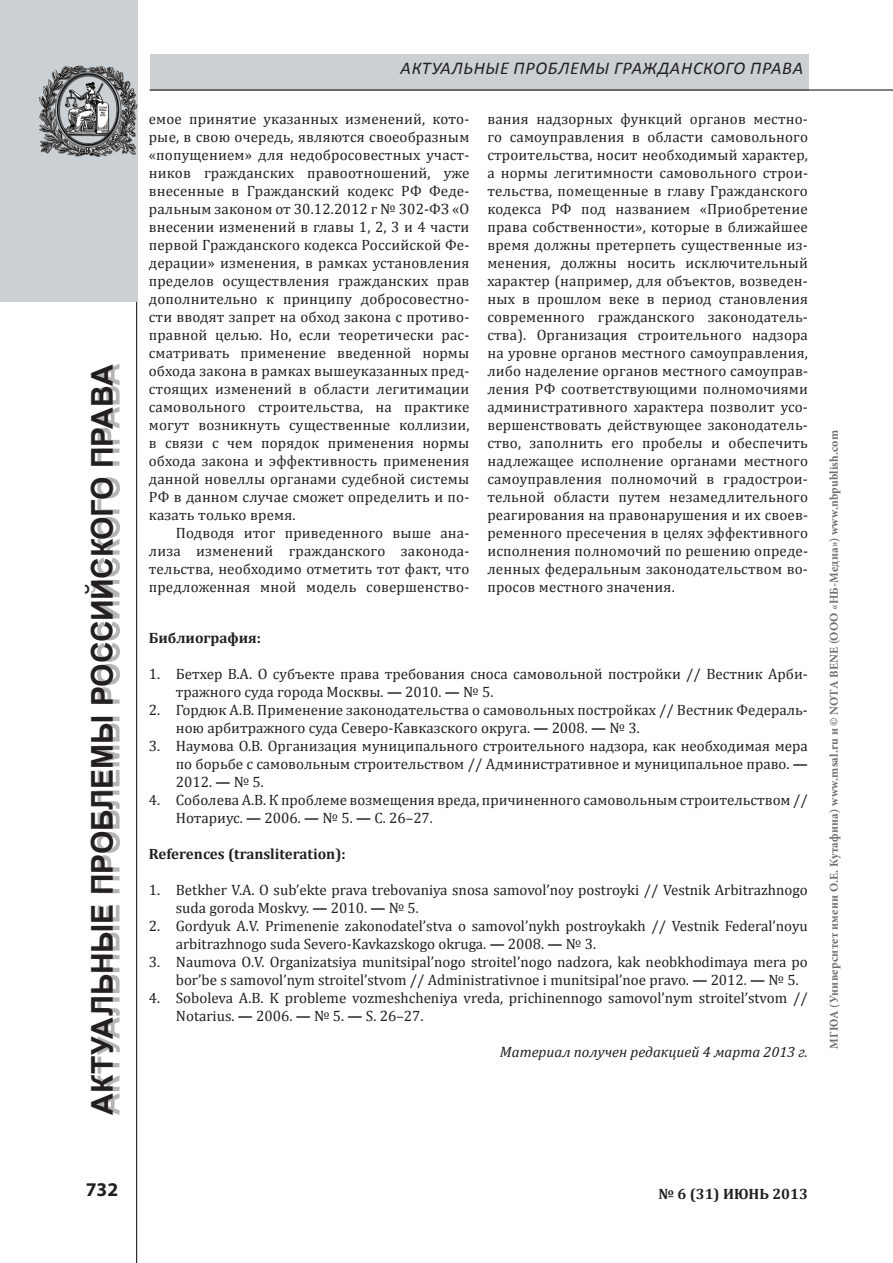
<style>
.page{position:relative;width:893px;height:1263px;background:#fff}
.page>*{position:absolute;margin:0;border:0;box-sizing:border-box;transform-origin:0 0}
.t1{font:700 30px "Arial";letter-spacing:-.01em;color:#231f20}
.t2{font:700 19.5px "Myriad Pro";color:#231f20}
.t3{font:italic 18px "Calibri";color:#231f20}
.t4{font:15px/18px "Cambria";color:#231f20}
.t5{font:700 15px "Cambria";color:#231f20}
.t6{font:italic 15px "Cambria";color:#231f20}
.t7{font:700 12px "Minion Pro";letter-spacing:.02em;color:#6c6d70}
.s1{font-weight:700}
</style>
<div class="page">
<hr style="left:136px;top:0;width:1px;height:1263px;background:#231f20">
<div style="left:0;top:0;width:136px;height:301px;background:#cad0d4"></div>
<div style="left:92px;top:364px;width:28px;height:751px;background:#231f20;opacity:.33"></div>
<div style="left:150px;top:54px;width:658px;height:36px;background:#cad0d4"></div>
<hr style="left:150px;top:89px;width:743px;height:2px;background:#231f20">
<img style="left:39px;top:54px;width:99px;height:111px">
<h1 class="t1" style="left:83px;top:1115px;width:747px;rotate:-90deg">Актуальные проблемы российского права</h1>
<p class="t3" style="left:401px;top:57px;width:12px">актуал</p>
<p class="t3" style="left:463px;top:57px;width:63px">ьные проблем</p>
<p class="t3" style="left:596px;top:57px;width:31px">ы гражданского</p>
<p class="t3" style="left:750px;top:57px;width:12px">права</p>
<p class="t4" style="left:149px;top:110px;width:322px;text-align:justify">емое принятие указанных изменений, кото&shy;рые, в свою очередь, являются своеобразным «попущением» для недобросовестных участ&shy;ников гражданских правоотношений, уже внесенные в Гражданский кодекс РФ Феде&shy;ральным законом от 30.12.2012 г № 302-ФЗ «О внесении изменений в главы 1, 2, 3 и 4 части первой Гражданского кодекса Российской Фе&shy;дерации» изменения, в рамках установления пределов осуществления гражданских прав дополнительно к принципу добросовестно&shy;сти вводят запрет на обход закона с противо&shy;правной целью. Но, если теоретически рас&shy;сматривать применение введенной нормы обхода закона в рамках вышеуказанных пред&shy;стоящих изменений в области легитимации самовольного строительства, на практике могут возникнуть существенные коллизии, в связи с чем порядок применения нормы обхода закона и эффективность применения данной новеллы органами судебной системы РФ в данном случае сможет определить и по&shy;казать только время.</p>
<p class="t4" style="left:149px;top:524px;width:322px;text-align:justify;text-indent:27px">Подводя итог приведенного выше ана&shy;лиза изменений гражданского законода&shy;тельства, необходимо отметить тот факт, что предложенная мной модель совершенство-</p>
<p class="t4" style="left:487px;top:110px;width:322px;text-align:justify">вания надзорных функций органов местно&shy;го самоуправления в области самовольного строительства, носит необходимый характер, а нормы легитимности самовольного строи&shy;тельства, помещенные в главу Гражданского кодекса РФ под названием «Приобретение права собственности», которые в ближайшее время должны претерпеть существенные из&shy;менения, должны носить исключительный характер (например, для объектов, возведен&shy;ных в прошлом веке в период становления современного гражданского законодатель&shy;ства). Организация строительного надзора на уровне органов местного самоуправления, либо наделение органов местного самоуправ&shy;ления РФ соответствующими полномочиями административного характера позволит усо&shy;вершенствовать действующее законодатель&shy;ство, заполнить его пробелы и обеспечить надлежащее исполнение органами местного самоуправления полномочий в градострои&shy;тельной области путем незамедлительного реагирования на правонарушения и их своев&shy;ременного пресечения в целях эффективного исполнения полномочий по решению опреде&shy;ленных федеральным законодательством во&shy;просов местного значения.</p>
<p class="t5" style="left:149px;top:628px;width:114px">Библиография:</p>
<p class="t4" style="left:176px;top:665px;width:634px;text-indent:-27px">1. Бетхер В.А. О субъекте права требования сноса самовольной постройки // Вестник Арби&shy;тражного суда города Москвы. <span class="s1">—</span> 2010. <span class="s1">—</span> № 5.</p>
<p class="t4" style="left:176px;top:701px;width:634px;text-indent:-27px">2. Гордюк А.В. Применение законодательства о самовольных постройках // Вестник Федераль&shy;ною арбитражного суда Северо-Кавказского округа. <span class="s1">—</span> 2008. <span class="s1">—</span> № 3.</p>
<p class="t4" style="left:176px;top:737px;width:634px;text-align:justify;text-indent:-27px">3. Наумова О.В. Организация муниципального строительного надзора, как необходимая мера по борьбе с самовольным строительством // Административное и муниципальное право. <span class="s1">— </span>2012. <span class="s1">—</span> № 5.</p>
<p class="t4" style="left:176px;top:791px;width:634px;text-indent:-27px">4. Соболева A.B. К проблеме возмещения вреда, причиненного самовольным строительством //<br>Нотариус. <span class="s1">—</span> 2006. <span class="s1">—</span> № 5. <span class="s1">—</span> С. 26–27.</p>
<p class="t5" style="left:149px;top:844px;width:198px">References (transliteration):</p>
<p class="t4" style="left:176px;top:881px;width:634px;text-indent:-27px">1. Betkher V.A. O sub’ekte prava trebovaniya snosa samovol’noy postroyki // Vestnik Arbitrazhnogo suda goroda Moskvy. <span class="s1">—</span> 2010. <span class="s1">—</span> № 5.</p>
<p class="t4" style="left:176px;top:917px;width:634px;text-indent:-27px">2. Gordyuk A.V. Primenenie zakonodatel’stva o samovol’nykh postroykakh // Vestnik Federal’noyu arbitrazhnogo suda Severo-Kavkazskogo okruga. <span class="s1">—</span> 2008. <span class="s1">—</span> № 3.</p>
<p class="t4" style="left:176px;top:953px;width:634px;text-indent:-27px">3. Naumova O.V. Organizatsiya munitsipal’nogo stroitel’nogo nadzora, kak neobkhodimaya mera po bor’be s samovol’nym stroitel’stvom // Administrativnoe i munitsipal’noe pravo. <span class="s1">—</span> 2012. <span class="s1">—</span> № 5.</p>
<p class="t4" style="left:176px;top:989px;width:634px;text-indent:-27px">4. Soboleva A.B. K probleme vozmeshcheniya vreda, prichinennogo samovol’nym stroitel’stvom //<br>Notarius. <span class="s1">—</span> 2006. <span class="s1">—</span> № 5. <span class="s1">—</span> S. 26–27.</p>
<p class="t6" style="left:500px;top:1042px;width:309px">Материал получен редакцией 4 марта 2013 г.</p>
<p class="t7" style="left:825px;top:1048px;width:620px;rotate:-90deg">МГЮА (Университет имени О.Е. Кутафина) www.msal.ru и © NOTA BENE (ООО «НБ-Медиа») www.nbpublish.com</p>
<h2 class="t2" style="left:86px;top:1177px;width:34px">732</h2>
<p class="t5" style="left:658px;top:1183px;width:151px">№ 6 (31) июнь 2013</p>
</div>
